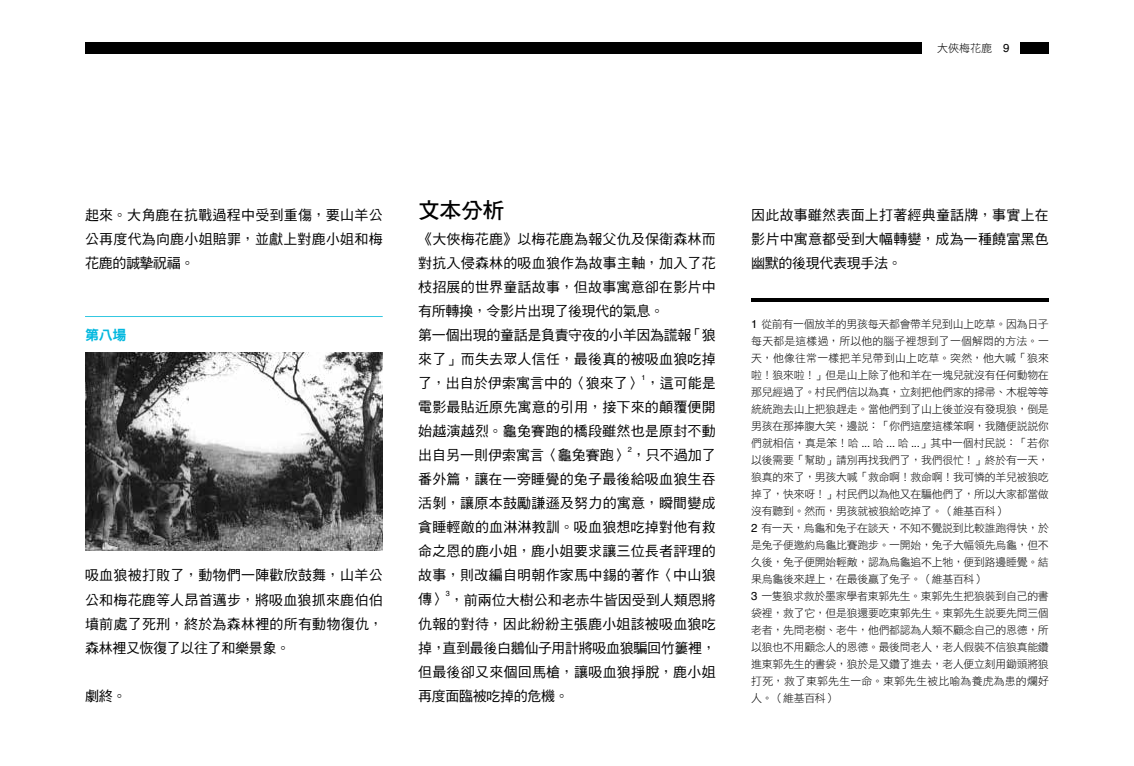
<style>
.page{position:relative;width:1134px;height:766px;background:#fff}
.page>*{position:absolute;margin:0;border:0;box-sizing:border-box;transform-origin:0 0}
.t1{font:22px "DF Hei Std W7";color:#000}
.t2{font:14px/24px "DF Hei Std W5";letter-spacing:.015em;color:#000;text-align:justify}
.t3{font:14px "DF Hei Std W9";color:#03b8df}
.t4{font:11px/17px "DF Hei Std W3";letter-spacing:-.025em;color:#000}
.t5{font:7.3px "Helvetica";color:#000}
.s1{font-family:"Helvetica";font-size:11.6px}
</style>
<div class="page">
<hr style="left:751px;top:298px;width:298px;height:4px;background:#000">
<div style="left:1020px;top:43px;width:29px;height:11px;background:#000"></div>
<div style="left:85px;top:43px;width:836px;height:11px;background:#000"></div>
<img style="left:85px;top:352px;width:298px;height:198px">
<hr style="left:85px;top:316px;width:298px;height:1px;background:#32c8e1">
<p class="t4" style="left:937px;top:39px;width:74px">大俠梅花鹿 <span class="s1">9</span></p>
<p class="t2" style="left:85px;top:203px;width:299px">起來。大角鹿在抗戰過程中受到重傷，要山羊公公再度代為向鹿小姐賠罪，並獻上對鹿小姐和梅花鹿的誠摯祝福。</p>
<p class="t3" style="left:85px;top:327px;width:43px">第八場</p>
<p class="t2" style="left:85px;top:563px;width:299px">吸血狼被打敗了，動物們一陣歡欣鼓舞，山羊公公和梅花鹿等人昂首邁步，將吸血狼抓來鹿伯伯墳前處了死刑，終於為森林裡的所有動物復仇，森林裡又恢復了以往了和樂景象。</p>
<p class="t2" style="left:85px;top:683px;width:43px">劇終。</p>
<h1 class="t1" style="left:418px;top:198px;width:88px">文本分析</h1>
<p class="t2" style="left:418px;top:227px;width:299px;text-align:left">《大俠梅花鹿》以梅花鹿為報父仇及保衛森林而對抗入侵森林的吸血狼作為故事主軸，加入了花枝招展的世界童話故事，但故事寓意卻在影片中有所轉換，令影片出現了後現代的氣息。<br>第一個出現的童話是負責守夜的小羊因為謊報「狼來了」而失去眾人信任，最後真的被吸血狼吃掉了，出自於伊索寓言中的〈狼來了〉，這可能是</p>
<p class="t5" style="left:642px;top:372px;width:6px">1</p>
<p class="t2" style="left:418px;top:395px;width:299px">電影最貼近原先寓意的引用，接下來的顛覆便開始越演越烈。龜兔賽跑的橋段雖然也是原封不動出自另一則伊索寓言〈龜兔賽跑〉，只不過加了</p>
<p class="t5" style="left:628px;top:444px;width:6px">2</p>
<p class="t2" style="left:418px;top:467px;width:299px">番外篇，讓在一旁睡覺的兔子最後給吸血狼生吞活剝，讓原本鼓勵謙遜及努力的寓意，瞬間變成貪睡輕敵的血淋淋教訓。吸血狼想吃掉對他有救命之恩的鹿小姐，鹿小姐要求讓三位長者評理的故事，則改編自明朝作家馬中錫的著作〈中山狼傳〉，前兩位大樹公和老赤牛皆因受到人類恩將</p>
<p class="t5" style="left:446px;top:588px;width:6px">3</p>
<p class="t2" style="left:418px;top:611px;width:299px">仇報的對待，因此紛紛主張鹿小姐該被吸血狼吃掉，直到最後白鵝仙子用計將吸血狼騙回竹簍裡，但最後卻又來個回馬槍，讓吸血狼掙脫，鹿小姐再度面臨被吃掉的危機。</p>
<p class="t2" style="left:751px;top:203px;width:299px">因此故事雖然表面上打著經典童話牌，事實上在影片中寓意都受到大幅轉變，成為一種饒富黑色幽默的後現代表現手法。</p>
<p class="t4" style="left:751px;top:315px;width:299px"><span class="s1">1</span> 從前有一個放羊的男孩每天都會帶羊兒到山上吃草。因為日子每天都是這樣過，所以他的腦子裡想到了一個解悶的方法。一天，他像往常一樣把羊兒帶到山上吃草。突然，他大喊「狼來啦！狼來啦！」但是山上除了他和羊在一塊兒就沒有任何動物在那兒經過了。村民們信以為真，立刻把他們家的掃帚、木棍等等統統跑去山上把狼趕走。當他們到了山上後並沒有發現狼，倒是男孩在那捧腹大笑，邊說：「你們這麼這樣笨啊，我隨便說說你們就相信，真是笨！哈 <span class="s1">...</span> 哈 <span class="s1">...</span> 哈 <span class="s1">...</span>」其中一個村民說：「若你以後需要「幫助」請別再找我們了，我們很忙！」終於有一天，狼真的來了，男孩大喊「救命啊！救命啊！我可憐的羊兒被狼吃掉了，快來呀！」村民們以為他又在騙他們了，所以大家都當做沒有聽到。然而，男孩就被狼給吃掉了。（維基百科）<br><span class="s1">2</span> 有一天，烏龜和兔子在談天，不知不覺說到比較誰跑得快，於是兔子便邀約烏龜比賽跑步。一開始，兔子大幅領先烏龜，但不久後，兔子便開始輕敵，認為烏龜追不上牠，便到路邊睡覺。結果烏龜後來趕上，在最後贏了兔子。（維基百科）<br><span class="s1">3</span> 一隻狼求救於墨家學者東郭先生。東郭先生把狼裝到自己的書袋裡，救了它，但是狼還要吃東郭先生。東郭先生說要先問三個老者，先問老樹、老牛，他們都認為人類不顧念自己的恩德，所以狼也不用顧念人的恩德。最後問老人，老人假裝不信狼真能鑽進東郭先生的書袋，狼於是又鑽了進去，老人便立刻用鋤頭將狼打死，救了東郭先生一命。東郭先生被比喻為養虎為患的爛好人。（維基百科）</p>
</div>
